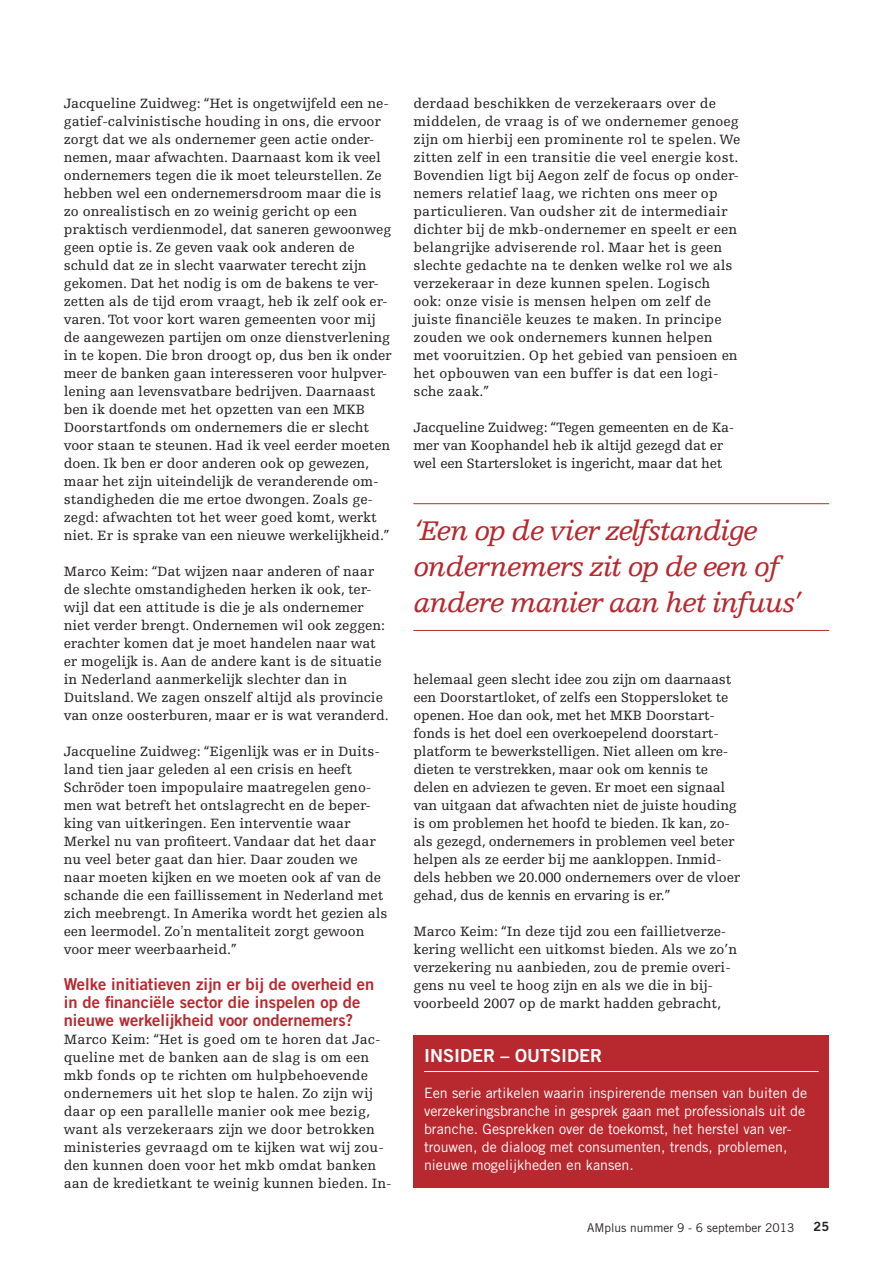
<style>
.page{position:relative;width:893px;height:1263px;background:#fff}
.page>*{position:absolute;margin:0;border:0;box-sizing:border-box;transform-origin:0 0}
.t1{font:italic 28.5px/36px "Egyptienne FLT Std";letter-spacing:-.04em;color:#b8292f}
.t2{font:18px "Trade Gothic LT Std Bd 2";color:#fff}
.t3{font:16.5px/18px "Trade Gothic LT Std Bd 2";color:#b8292f}
.t4{font:14.25px/18px "Egyptienne FLT Std";color:#231f20}
.t5{font:14.25px/18px "Trade Gothic LT Std";color:#fff}
.t6{font:12.75px "Trade Gothic LT Std Bd 2";color:#231f20}
.t7{font:12px "Trade Gothic LT Std";color:#231f20}
.s1{font-family:"Trade Gothic LT Std";font-weight:300}
</style>
<div class="page">
<hr style="left:413px;top:503px;width:416px;height:1px;background:#b8292f">
<hr style="left:413px;top:630px;width:416px;height:1px;background:#b8292f">
<div style="left:413px;top:1036px;width:416px;height:152px;background:#b8292f"></div>
<hr style="left:424px;top:1071px;width:395px;height:1px;background:#fff">
<p class="t4" style="left:64px;top:96px;width:329px">Jacqueline Zuidweg: “Het is ongetwijfeld een ne&shy;gatief-calvinistische houding in ons, die ervoor zorgt dat we als ondernemer geen actie onder&shy;nemen, maar afwachten. Daarnaast kom ik veel ondernemers tegen die ik moet teleurstellen. Ze hebben wel een ondernemersdroom maar die is zo onrealistisch en zo weinig gericht op een praktisch verdienmodel, dat saneren gewoonweg geen optie is. Ze geven vaak ook anderen de schuld dat ze in slecht vaarwater terecht zijn gekomen. Dat het nodig is om de bakens te ver&shy;zetten als de tijd erom vraagt, heb ik zelf ook er&shy;varen. Tot voor kort waren gemeenten voor mij de aangewezen partijen om onze dienstverlening in te kopen. Die bron droogt op, dus ben ik onder meer de banken gaan interesseren voor hulpver&shy;lening aan levensvatbare bedrijven. Daarnaast ben ik doende met het opzetten van een MKB Doorstartfonds om ondernemers die er slecht voor staan te steunen. Had ik veel eerder moeten doen. Ik ben er door anderen ook op gewezen, maar het zijn uiteindelijk de veranderende om&shy;standigheden die me ertoe dwongen. Zoals ge&shy;zegd: afwachten tot het weer goed komt, werkt niet. Er is sprake van een nieuwe werkelijkheid.”</p>
<p class="t4" style="left:64px;top:564px;width:327px">Marco Keim: “Dat wijzen naar anderen of naar de slechte omstandigheden herken ik ook, ter&shy;wijl dat een attitude is die je als ondernemer niet verder brengt. Ondernemen wil ook zeggen: erachter komen dat je moet handelen naar wat er mogelijk is. Aan de andere kant is de situatie in Nederland aanmerkelijk slechter dan in Duitsland. We zagen onszelf altijd als provincie van onze oosterburen, maar er is wat veranderd.</p>
<p class="t4" style="left:64px;top:743px;width:325px">Jacqueline Zuidweg: “Eigenlijk was er in Duits&shy;land tien jaar geleden al een crisis en heeft Schröder toen impopulaire maatregelen geno&shy;men wat betreft het ontslagrecht en de beper&shy;king van uitkeringen. Een interventie waar Merkel nu van profiteert. Vandaar dat het daar nu veel beter gaat dan hier. Daar zouden we naar moeten kijken en we moeten ook af van de schande die een faillissement in Nederland met zich meebrengt. In Amerika wordt het gezien als een leermodel. Zo<span class="s1">’</span>n mentaliteit zorgt gewoon voor meer weerbaarheid.”</p>
<p class="t3" style="left:64px;top:977px;width:312px">Welke initiatieven zijn er bij de overheid en in de financiële sector die inspelen op de nieuwe werkelijkheid voor ondernemers?</p>
<p class="t4" style="left:64px;top:1032px;width:330px">Marco Keim: “Het is goed om te horen dat Jac&shy;queline met de banken aan de slag is om een mkb fonds op te richten om hulpbehoevende ondernemers uit het slop te halen. Zo zijn wij daar op een parallelle manier ook mee bezig, want als verzekeraars zijn we door betrokken ministeries gevraagd om te kijken wat wij zou&shy;den kunnen doen voor het mkb omdat banken aan de kredietkant te weinig kunnen bieden. In-</p>
<p class="t4" style="left:413px;top:96px;width:328px">derdaad beschikken de verzekeraars over de middelen, de vraag is of we ondernemer genoeg zijn om hierbij een prominente rol te spelen. We zitten zelf in een transitie die veel energie kost.<br>Bovendien ligt bij Aegon zelf de focus op onder&shy;nemers relatief laag, we richten ons meer op particulieren. Van oudsher zit de intermediair dichter bij de mkb-ondernemer en speelt er een belangrijke adviserende rol. Maar het is geen slechte gedachte na te denken welke rol we als verzekeraar in deze kunnen spelen. Logisch ook: onze visie is mensen helpen om zelf de juiste financiële keuzes te maken. In principe zouden we ook ondernemers kunnen helpen met vooruitzien. Op het gebied van pensioen en het opbouwen van een buffer is dat een logi&shy;sche zaak.”</p>
<p class="t4" style="left:413px;top:420px;width:323px">Jacqueline Zuidweg: “Tegen gemeenten en de Ka&shy;mer van Koophandel heb ik altijd gezegd dat er wel een Startersloket is ingericht, maar dat het</p>
<p class="t1" style="left:413px;top:515px;width:389px">‘Een op de vier zelfstandige ondernemers zit op de een of andere manier aan het infuus’</p>
<p class="t4" style="left:413px;top:672px;width:328px">helemaal geen slecht idee zou zijn om daarnaast een Doorstartloket, of zelfs een Stoppersloket te openen. Hoe dan ook, met het MKB Doorstart&shy;fonds is het doel een overkoepelend doorstart&shy;platform te bewerkstelligen. Niet alleen om kre&shy;dieten te verstrekken, maar ook om kennis te delen en adviezen te geven. Er moet een signaal van uitgaan dat afwachten niet de juiste houding is om problemen het hoofd te bieden. Ik kan, zo&shy;als gezegd, ondernemers in problemen veel beter helpen als ze eerder bij me aankloppen. Inmid&shy;dels hebben we 20.000 ondernemers over de vloer gehad, dus de kennis en ervaring is er.”</p>
<p class="t4" style="left:413px;top:923px;width:325px">Marco Keim: “In deze tijd zou een faillietverze&shy;kering wellicht een uitkomst bieden. Als we zo’n verzekering nu aanbieden, zou de premie overi&shy;gens nu veel te hoog zijn en als we die in bij&shy;voorbeeld 2007 op de markt hadden gebracht,</p>
<p class="t2" style="left:424px;top:1049px;width:179px">INSIDER – OUTSIDER</p>
<p class="t5" style="left:424px;top:1086px;width:385px">Een serie artikelen waarin inspirerende mensen van buiten de verzekeringsbranche in gesprek gaan met professionals uit de branche. Gesprekken over de toekomst, het herstel van ver&shy;trouwen, de dialoog met consumenten, trends, problemen, nieuwe mogelijkheden en kansen.</p>
<p class="t7" style="left:587px;top:1223px;width:209px">AMplus nummer 9 - 6 september 2013</p>
<p class="t6" style="left:814px;top:1222px;width:17px">25</p>
</div>
